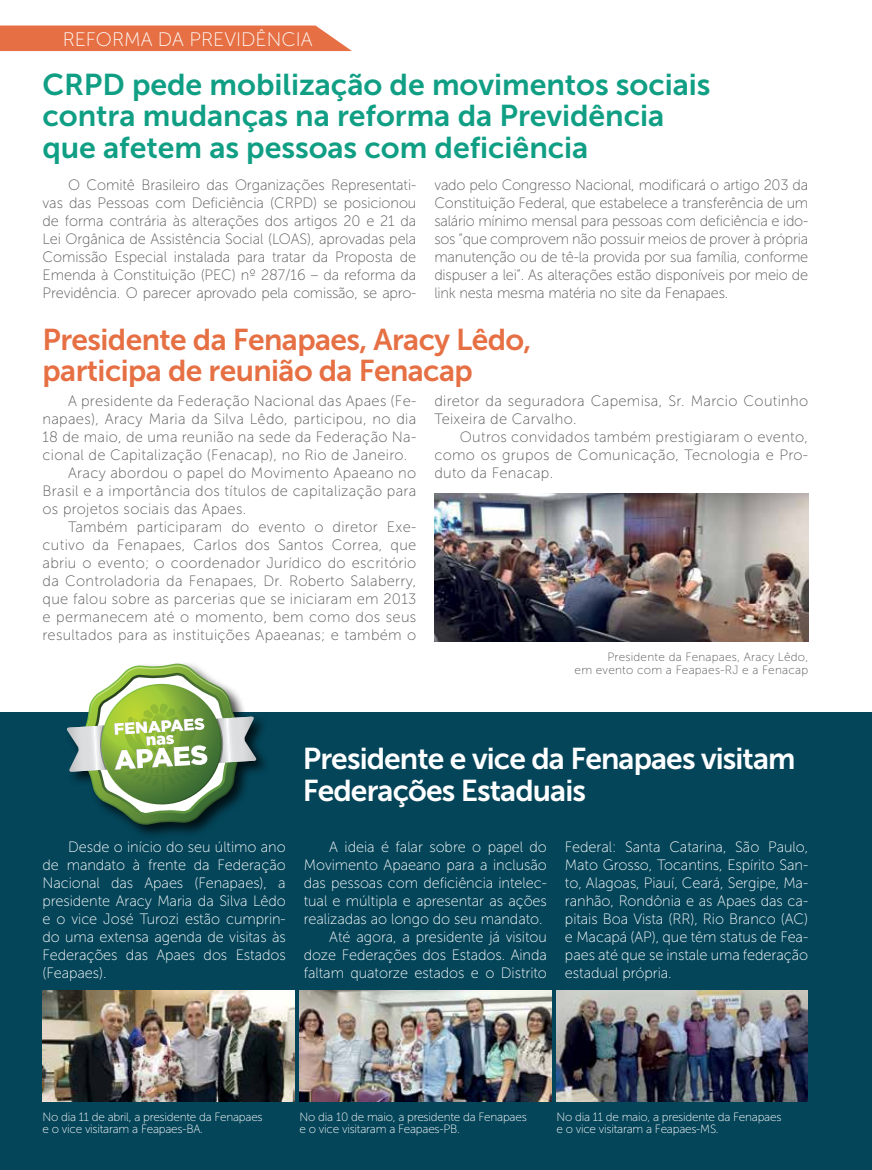
<style>
.page{position:relative;width:872px;height:1170px;background:#fff}
.page>*{position:absolute;margin:0;border:0;box-sizing:border-box;transform-origin:0 0}
.t1{font:30px/31.5px "Museo Sans 700";letter-spacing:-.005em;color:#109f84}
.t2{font:30px/31.5px "Museo Sans 700";letter-spacing:-.02em;color:#e67044}
.t3{font:30px/31.5px "Museo Sans 700";letter-spacing:-.03em;color:#fff}
.t4{font:19.5px "Museo Sans 100";color:#fff}
.t5{font:15px/18px "Museo Sans 100";letter-spacing:.02em;color:#58595b;text-align:justify}
.t6{font:15px/18px "Museo Sans 100";letter-spacing:-.005em;color:#fff;text-align:justify}
.t7{font:12px/12px "Museo Sans 100";letter-spacing:-.02em;color:#fff}
.t8{font:12px/13.5px "Museo Sans 100";letter-spacing:.02em;color:#58595b;text-align:right}
</style>
<div class="page">
<div style="left:0;top:712px;width:872px;height:457px;background:#044559"></div>
<img style="left:43px;top:990px;width:251px;height:111px">
<img style="left:556px;top:990px;width:252px;height:111px">
<img style="left:299px;top:990px;width:252px;height:111px">
<img style="left:434px;top:493px;width:374px;height:148px">
<div style="left:0;top:26px;width:352px;height:25px;background:#e67044"></div>
<div style="left:64px;top:660px;width:207px;height:179px;background:#000;opacity:.75"></div>
<svg style="left:66px;top:663px;width:191px;height:162px"></svg>
<h2 class="t4" style="left:63px;top:29px;width:251px">REFORMA DA PREVIDÊNCIA</h2>
<h1 class="t1" style="left:43px;top:69px;width:669px">CRPD pede mobilização de movimentos sociais contra mudanças na reforma da Previdência que afetem as pessoas com deficiência</h1>
<p class="t5" style="left:43px;top:176px;width:375px;text-indent:26px">O Comitê Brasileiro das Organizações Representati&shy;vas das Pessoas com Deficiência (CRPD) se posicionou de forma contrária às alterações dos artigos 20 e 21 da Lei Orgânica de Assistência Social (LOAS), aprovadas pela Comissão Especial instalada para tratar da Proposta de Emenda à Constituição (PEC) nº 287/16 – da reforma da Previdência. O parecer aprovado pela comissão, se apro-</p>
<p class="t5" style="left:434px;top:176px;width:375px">vado pelo Congresso Nacional, modificará o artigo 203 da Constituição Federal, que estabelece a transferência de um salário mínimo mensal para pessoas com deficiência e ido&shy;sos “que comprovem não possuir meios de prover à própria manutenção ou de tê-la provida por sua família, conforme dispuser a lei”. As alterações estão disponíveis por meio de link nesta mesma matéria no site da Fenapaes.</p>
<h1 class="t2" style="left:43px;top:323px;width:490px">Presidente da Fenapaes, Aracy Lêdo, participa de reunião da Fenacap</h1>
<p class="t5" style="left:68px;top:392px;width:350px">A presidente da Federação Nacional das Apaes (Fe-</p>
<p class="t5" style="left:43px;top:410px;width:375px">napaes), Aracy Maria da Silva Lêdo, participou, no dia</p>
<p class="t5" style="left:43px;top:428px;width:375px">18 de maio, de uma reunião na sede da Federação Na-</p>
<p class="t5" style="left:43px;top:446px;width:366px">cional de Capitalização (Fenacap), no Rio de Janeiro.</p>
<p class="t5" style="left:68px;top:464px;width:350px">Aracy abordou o papel do Movimento Apaeano no</p>
<p class="t5" style="left:43px;top:482px;width:375px">Brasil e a importância dos títulos de capitalização para</p>
<p class="t5" style="left:43px;top:500px;width:205px">os projetos sociais das Apaes.</p>
<p class="t5" style="left:68px;top:518px;width:350px">Também participaram do evento o diretor Exe-</p>
<p class="t5" style="left:43px;top:536px;width:375px">cutivo da Fenapaes, Carlos dos Santos Correa, que</p>
<p class="t5" style="left:43px;top:554px;width:375px">abriu o evento; o coordenador Jurídico do escritório</p>
<p class="t5" style="left:43px;top:572px;width:375px">da Controladoria da Fenapaes, Dr. Roberto Salaberry,</p>
<p class="t5" style="left:43px;top:590px;width:375px">que falou sobre as parcerias que se iniciaram em 2013</p>
<p class="t5" style="left:43px;top:608px;width:375px">e permanecem até o momento, bem como dos seus</p>
<p class="t5" style="left:43px;top:626px;width:375px">resultados para as instituições Apaeanas; e também o</p>
<p class="t5" style="left:434px;top:392px;width:375px">diretor da seguradora Capemisa, Sr. Marcio Coutinho<br>Teixeira de Carvalho.</p>
<p class="t5" style="left:434px;top:428px;width:375px;text-indent:26px">Outros convidados também prestigiaram o evento, como os grupos de Comunicação, Tecnologia e Pro&shy;duto da Fenacap.</p>
<p class="t8" style="left:574px;top:650px;width:235px">Presidente da Fenapaes, Aracy Lêdo,<br>em evento com a Feapaes-RJ e a Fenacap</p>
<h1 class="t3" style="left:303px;top:743px;width:494px">Presidente e vice da Fenapaes visitam<br>Federações Estaduais</h1>
<p class="t6" style="left:43px;top:837px;width:245px;text-indent:26px">Desde o início do seu último ano de mandato à frente da Federação Nacional das Apaes (Fenapaes), a presidente Aracy Maria da Silva Lêdo e o vice José Turozi estão cumprin&shy;do uma extensa agenda de visitas às Federações das Apaes dos Estados (Feapaes).</p>
<p class="t6" style="left:304px;top:837px;width:245px;text-align:right">A ideia é falar sobre o papel do Movimento Apaeano para a inclusão das pessoas com deficiência intelec&shy;tual e múltipla e apresentar as ações realizadas ao longo do seu mandato.<br>Até agora, a presidente já visitou doze Federações dos Estados. Ainda faltam quatorze estados e o Distrito</p>
<p class="t6" style="left:565px;top:837px;width:245px">Federal: Santa Catarina, São Paulo, Mato Grosso, Tocantins, Espírito San&shy;to, Alagoas, Piauí, Ceará, Sergipe, Ma&shy;ranhão, Rondônia e as Apaes das ca&shy;pitais Boa Vista (RR), Rio Branco (AC) e Macapá (AP), que têm status de Fea&shy;paes até que se instale uma federação estadual própria.</p>
<p class="t7" style="left:299px;top:1110px;width:229px">No dia 10 de maio, a presidente da Fenapaes e o vice visitaram a Feapaes-PB.</p>
<p class="t7" style="left:43px;top:1110px;width:222px">No dia 11 de abril, a presidente da Fenapaes e o vice visitaram a Feapaes-BA.</p>
<p class="t7" style="left:556px;top:1110px;width:226px">No dia 11 de maio, a presidente da Fenapaes e o vice visitaram a Feapaes-MS.</p>
</div>
